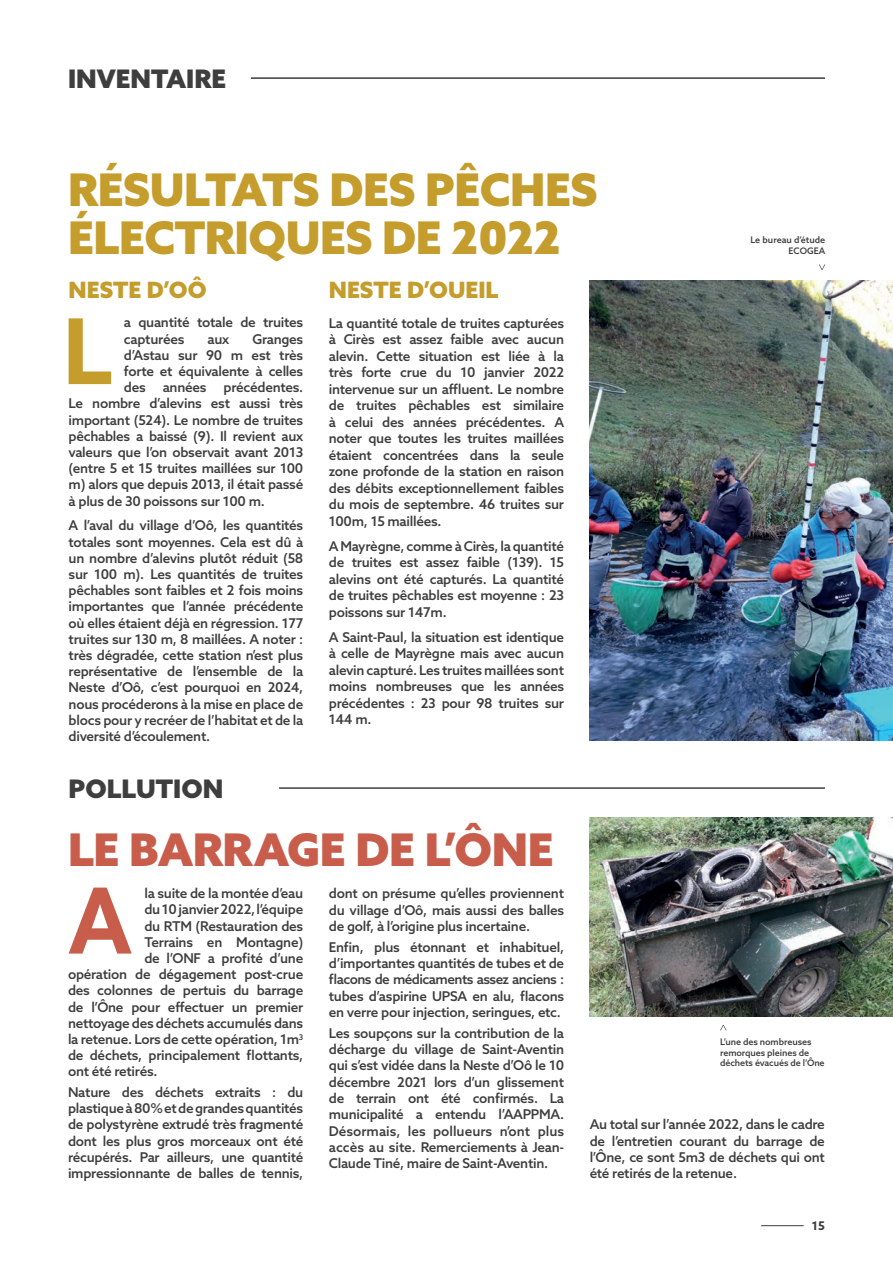
<style>
.page{position:relative;width:893px;height:1263px;background:#fff}
.page>*{position:absolute;margin:0;border:0;box-sizing:border-box;transform-origin:0 0}
.t1{font:900 45px/48px "Azo Sans";letter-spacing:-.01em;color:#c59d2d}
.t2{font:900 45px "Azo Sans";letter-spacing:-.01em;color:#c85d4b}
.t3{font:900 25.5px "Azo Sans";color:#3e3e3f}
.t4{font:900 22.5px "Azo Sans";color:#c59d2d}
.t5{font:500 13.5px/16.2px "Azo Sans";letter-spacing:-.02em;color:#3e3e3f;text-align:justify}
.t6{font:700 12px "Azo Sans";color:#3e3e3f}
.t7{font:500 9px/10.8px "Azo Sans";letter-spacing:-.01em;color:#3e3e3f;text-align:right}
</style>
<div class="page">
<hr style="left:761px;top:1225px;width:43px;height:1px;background:#3e3e3f">
<img style="left:590px;top:281px;width:303px;height:460px">
<svg style="left:720px;top:1025px;width:7px;height:5px"></svg>
<hr style="left:251px;top:77px;width:574px;height:2px;background:#3e3e3f">
<hr style="left:279px;top:787px;width:546px;height:2px;background:#3e3e3f">
<img style="left:590px;top:817px;width:303px;height:199px">
<svg style="left:819px;top:264px;width:6px;height:6px"></svg>
<svg style="left:69px;top:887px;width:63px;height:66px"></svg>
<svg style="left:69px;top:318px;width:42px;height:66px"></svg>
<h2 class="t3" style="left:68px;top:62px;width:160px">INVENTAIRE</h2>
<h1 class="t1" style="left:68px;top:165px;width:531px">RÉSULTATS DES PÊCHES<br>ÉLECTRIQUES DE 2022</h1>
<h3 class="t4" style="left:69px;top:275px;width:140px">NESTE D’OÔ</h3>
<p class="t5" style="left:124px;top:314px;width:181px">a quantité totale de truites capturées</p>
<p class="t5" style="left:124px;top:330px;width:181px;text-indent:129px">Granges d’Astau sur 90 m est très forte et équivalente à celles des</p>
<p class="t5" style="left:208px;top:330px;width:23px">aux</p>
<p class="t5" style="left:69px;top:379px;width:236px;text-indent:155px">précédentes.<br>Le nombre d’alevins est aussi très important (524). Le nombre de truites pêchables a baissé (9). Il revient aux valeurs que l’on observait avant 2013 (entre 5 et 15 truites maillées sur 100 m) alors que depuis 2013, il était passé à plus de 30 poissons sur 100 m.</p>
<p class="t5" style="left:69px;top:517px;width:236px">A l’aval du village d’Oô, les quantités totales sont moyennes. Cela est dû à un nombre d’alevins plutôt réduit (58 sur 100 m). Les quantités de truites pêchables sont faibles et 2 fois moins importantes que l’année précédente où elles étaient déjà en régression. 177 truites sur 130 m, 8 maillées. A noter : très dégradée, cette station n’est plus représentative de l’ensemble de la Neste d’Oô, c’est pourquoi en 2024, nous procéderons à la mise en place de blocs pour y recréer de l’habitat et de la diversité d’écoulement.</p>
<p class="t5" style="left:163px;top:379px;width:45px">années</p>
<h2 class="t3" style="left:69px;top:772px;width:156px">POLLUTION</h2>
<h3 class="t4" style="left:329px;top:275px;width:171px">NESTE D’OUEIL</h3>
<p class="t5" style="left:329px;top:314px;width:237px">La quantité totale de truites capturées à Cirès est assez faible avec aucun alevin. Cette situation est liée à la très forte crue du 10 janvier 2022 intervenue sur un affluent. Le nombre de truites pêchables est similaire à celui des années précédentes. A noter que toutes les truites maillées étaient concentrées dans la seule zone profonde de la station en raison des débits exceptionnellement faibles du mois de septembre. 46 truites sur 100m, 15 maillées.</p>
<p class="t5" style="left:329px;top:537px;width:237px">A Mayrègne, comme à Cirès, la quantité de truites est assez faible (139). 15 alevins ont été capturés. La quantité de truites pêchables est moyenne : 23 poissons sur 147m.</p>
<p class="t5" style="left:329px;top:628px;width:237px">A Saint-Paul, la situation est identique à celle de Mayrègne mais avec aucun alevin capturé. Les truites maillées sont moins nombreuses que les années précédentes : 23 pour 98 truites sur 144 m.</p>
<h1 class="t2" style="left:68px;top:820px;width:487px">LE BARRAGE DE L’ÔNE</h1>
<p class="t7" style="left:750px;top:234px;width:76px">Le bureau d’étude<br>ECOGEA</p>
<p class="t5" style="left:144px;top:885px;width:160px">la suite de la montée d’eau</p>
<p class="t5" style="left:144px;top:901px;width:160px">du 10 janvier 2022, l’équipe</p>
<p class="t5" style="left:144px;top:917px;width:160px">du RTM (Restauration des</p>
<p class="t5" style="left:144px;top:934px;width:160px">Terrains en Montagne)</p>
<p class="t5" style="left:144px;top:950px;width:160px">de l’ONF a profité d’une</p>
<p class="t5" style="left:68px;top:966px;width:237px">opération de dégagement post-crue</p>
<p class="t5" style="left:68px;top:982px;width:237px">des colonnes de pertuis du barrage</p>
<p class="t5" style="left:68px;top:998px;width:237px">de l’Ône pour effectuer un premier</p>
<p class="t5" style="left:68px;top:1015px;width:237px">nettoyage des déchets accumulés dans</p>
<p class="t5" style="left:68px;top:1031px;width:237px">la retenue. Lors de cette opération, 1m<sup>3</sup></p>
<p class="t5" style="left:68px;top:1047px;width:237px">de déchets, principalement flottants,</p>
<p class="t5" style="left:68px;top:1063px;width:91px">ont été retirés.</p>
<p class="t5" style="left:68px;top:1084px;width:237px">Nature des déchets extraits : du plastique à 80% et de grandes quantités de polystyrène extrudé très fragmenté dont les plus gros morceaux ont été récupérés. Par ailleurs, une quantité impressionnante de balles de tennis,</p>
<p class="t5" style="left:329px;top:885px;width:237px">dont on présume qu’elles proviennent du village d’Oô, mais aussi des balles de golf, à l’origine plus incertaine.</p>
<p class="t5" style="left:329px;top:938px;width:237px">Enfin, plus étonnant et inhabituel, d’importantes quantités de tubes et de flacons de médicaments assez anciens : tubes d’aspirine UPSA en alu, flacons en verre pour injection, seringues, etc.</p>
<p class="t5" style="left:329px;top:1024px;width:237px">Les soupçons sur la contribution de la décharge du village de Saint-Aventin qui s’est vidée dans la Neste d’Oô le 10 décembre 2021 lors d’un glissement de terrain ont été confirmés. La municipalité a entendu l’AAPPMA.<br>Désormais, les pollueurs n’ont plus accès au site. Remerciements à Jean-Claude Tiné, maire de Saint-Aventin.</p>
<p class="t7" style="left:720px;top:1036px;width:106px;text-align:left">L’une des nombreuses remorques pleines de déchets évacués de l’Ône</p>
<p class="t5" style="left:590px;top:1116px;width:237px">Au total sur l’année 2022, dans le cadre de l’entretien courant du barrage de l’Ône, ce sont 5m3 de déchets qui ont été retirés de la retenue.</p>
<p class="t6" style="left:812px;top:1218px;width:15px">15</p>
</div>
